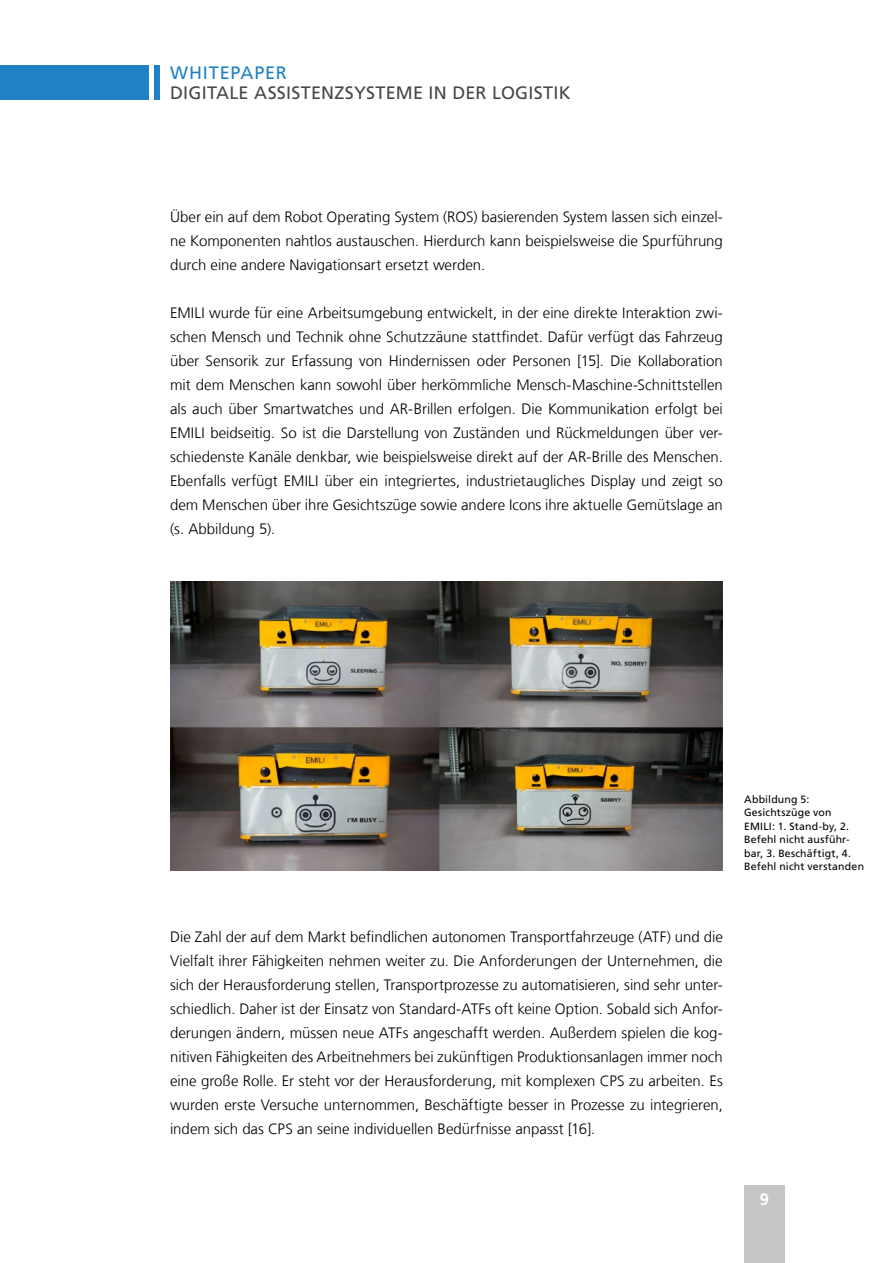
<style>
.page{position:relative;width:893px;height:1263px;background:#fff}
.page>*{position:absolute;margin:0;border:0;box-sizing:border-box;transform-origin:0 0}
.t1{font:18px "Frutiger LT Com";letter-spacing:.015em;color:#484847}
.t2{font:18px "Frutiger LT Com";letter-spacing:.045em;color:#2081c4}
.t3{font:700 16.5px "Frutiger LT Com";color:#fff}
.t4{font:300 15px/24px "Frutiger LT Com";color:#000;text-align:justify}
.t5{font:10.5px/13.5px "Frutiger LT Com";letter-spacing:.02em;color:#000}
</style>
<div class="page">
<div style="left:744px;top:1185px;width:40px;height:78px;background:#c5c6c6"></div>
<div style="left:154px;top:65px;width:5px;height:35px;background:#2081c4"></div>
<div style="left:0;top:65px;width:149px;height:35px;background:#2081c4"></div>
<img style="left:170px;top:581px;width:553px;height:289px">
<p class="t2" style="left:170px;top:62px;width:118px">WHITEPAPER</p>
<p class="t1" style="left:170px;top:82px;width:402px">DIGITALE ASSISTENZSYSTEME IN DER LOGISTIK</p>
<p class="t4" style="left:170px;top:205px;width:554px">Über ein auf dem Robot Operating System (ROS) basierenden System lassen sich einzel&shy;ne Komponenten nahtlos austauschen. Hierdurch kann beispielsweise die Spurführung durch eine andere Navigationsart ersetzt werden.</p>
<p class="t4" style="left:170px;top:301px;width:554px">EMILI wurde für eine Arbeitsumgebung entwickelt, in der eine direkte Interaktion zwi&shy;schen Mensch und Technik ohne Schutzzäune stattfindet. Dafür verfügt das Fahrzeug über Sensorik zur Erfassung von Hindernissen oder Personen [15]. Die Kollaboration mit dem Menschen kann sowohl über herkömmliche Mensch-Maschine-Schnittstellen als auch über Smartwatches und AR-Brillen erfolgen. Die Kommunikation erfolgt bei EMILI beidseitig. So ist die Darstellung von Zuständen und Rückmeldungen über ver&shy;schiedenste Kanäle denkbar, wie beispielsweise direkt auf der AR-Brille des Menschen.<br>Ebenfalls verfügt EMILI über ein integriertes, industrietaugliches Display und zeigt so dem Menschen über ihre Gesichtszüge sowie andere Icons ihre aktuelle Gemütslage an (s. Abbildung 5).</p>
<p class="t5" style="left:744px;top:792px;width:121px">Abbildung 5:<br>Gesichtszüge von<br>EMILI: 1. Stand-by, 2.<br>Befehl nicht ausführ&shy;bar, 3. Beschäftigt, 4.<br>Befehl nicht verstanden</p>
<p class="t4" style="left:170px;top:925px;width:554px">Die Zahl der auf dem Markt befindlichen autonomen Transportfahrzeuge (ATF) und die Vielfalt ihrer Fähigkeiten nehmen weiter zu. Die Anforderungen der Unternehmen, die sich der Herausforderung stellen, Transportprozesse zu automatisieren, sind sehr unter&shy;schiedlich. Daher ist der Einsatz von Standard-ATFs oft keine Option. Sobald sich Anfor&shy;derungen ändern, müssen neue ATFs angeschafft werden. Außerdem spielen die kog&shy;nitiven Fähigkeiten des Arbeitnehmers bei zukünftigen Produktionsanlagen immer noch eine große Rolle. Er steht vor der Herausforderung, mit komplexen CPS zu arbeiten. Es wurden erste Versuche unternommen, Beschäftigte besser in Prozesse zu integrieren, indem sich das CPS an seine individuellen Bedürfnisse anpasst [16].</p>
<p class="t3" style="left:760px;top:1190px;width:11px">9</p>
</div>
